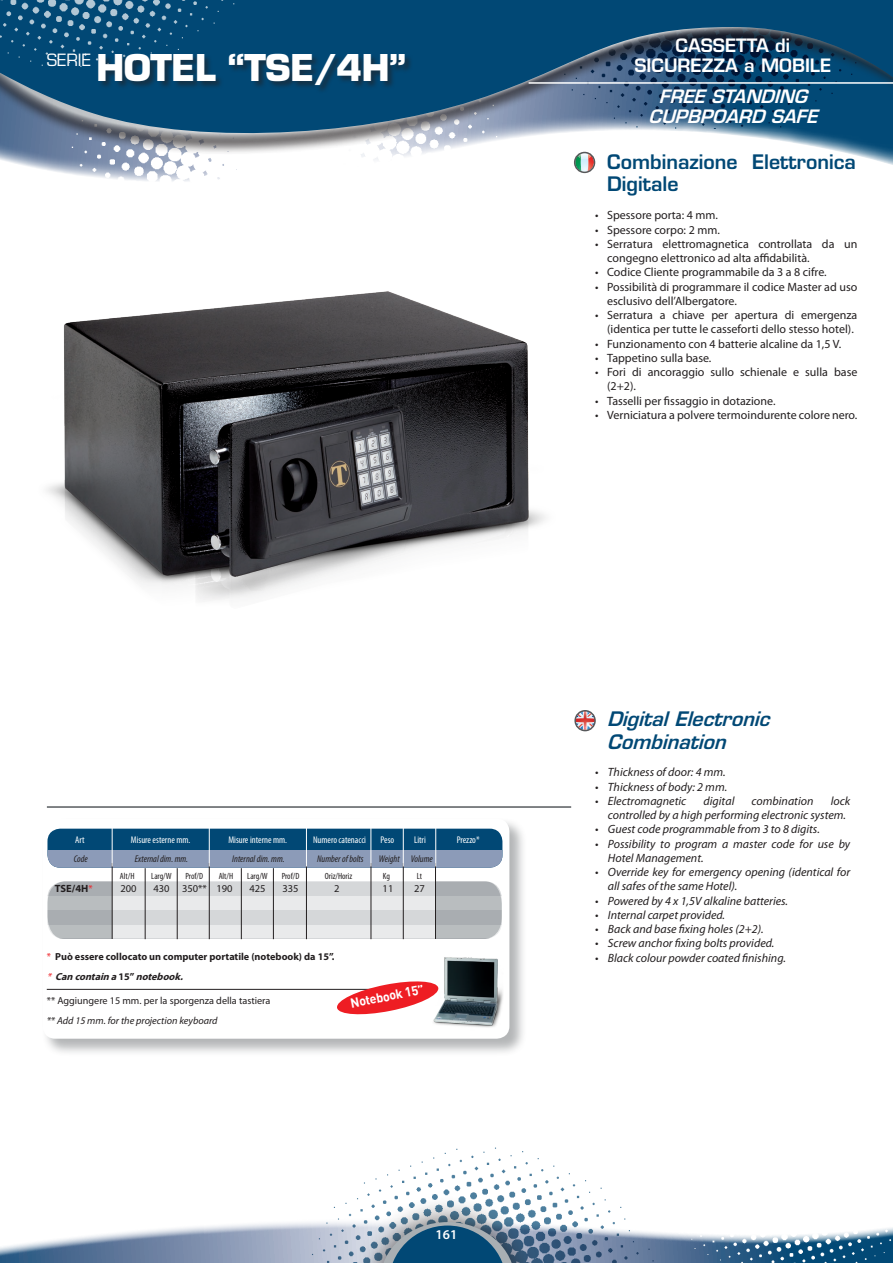
<style>
.page{position:relative;width:893px;height:1263px;background:#fff}
.page>*{position:absolute;margin:0;border:0;box-sizing:border-box;transform-origin:0 0}
.t1{font:700 36px "Eurostile LT Std";letter-spacing:-.02em;color:#fff}
.t2{font:600 19.5px/22.5px "Eurostile LT Std";color:#014875}
.t3{font:italic 600 19.5px/22.5px "Eurostile LT Std";color:#014875}
.t4{font:600 18px "Eurostile LT Std";color:#fff}
.t5{font:italic 600 18px "Eurostile LT Std";color:#fff}
.t6{font:16.5px "Eurostile LT Std";color:#fff}
.t7{font:600 13.5px "Myriad Pro";color:#fff}
.t8{font:700 13.2px "DIN";color:#fff;scale:.95 1}
.con_tabulazione{font:12px/14.2px "Myriad Pro";color:#231f20}
.t9{font:italic 12px/14.2px "Myriad Pro";color:#231f20}
.t10{font:10.5px "Myriad Pro";color:#231f20}
.t11{font:700 10.5px "Myriad Pro";color:#231f20}
.t12{font:700 10.2px "Myriad Pro";color:#231f20}
.t13{font:10.2px "Myriad Pro";color:#231f20}
.t14{font:italic 10.2px "Myriad Pro";color:#231f20}
.t15{font:italic 700 10.2px "Myriad Pro";color:#231f20}
.t16{font:condensed 9.75px "Myriad Pro";color:#fff}
.t17{font:italic condensed 9.75px "Myriad Pro";color:#231f20}
.t18{font:condensed 9px "Myriad Pro";color:#231f20}
.s1{font-weight:400;font-size:10.2px;color:#ee1d23}
.s2{font-weight:400;color:#ee1d23}
.s3{font-style:normal}
</style>
<div class="page">
<svg style="left:0;top:1227px;width:205px;height:36px"></svg>
<img style="left:205px;top:1147px;width:371px;height:116px">
<img style="left:576px;top:1180px;width:317px;height:83px">
<div style="left:353px;top:1195px;width:189px;height:68px;background:#231f20;opacity:.65"></div>
<svg style="left:380px;top:1222px;width:135px;height:41px;background:#406c8a"></svg>
<img style="left:0;top:156px;width:596px;height:26px">
<svg style="left:0;top:148px;width:893px;height:8px"></svg>
<svg style="left:0;top:0;width:893px;height:148px;background:#336285"></svg>
<img style="left:0;top:0;width:363px;height:90px">
<hr style="left:529px;top:82px;width:364px;height:2px;background:#fff">
<svg style="left:575px;top:153px;width:19px;height:19px"></svg>
<div style="left:574px;top:152px;width:21px;height:21px;border:2px solid #57585a;border-radius:50%"></div>
<svg style="left:576px;top:711px;width:19px;height:19px"></svg>
<div style="left:574px;top:710px;width:22px;height:21px;border:2px solid #57585a;border-radius:50%"></div>
<img style="left:46px;top:291px;width:500px;height:310px">
<div style="left:42px;top:818px;width:485px;height:238px;background:#585c5f;opacity:.45"></div>
<div style="left:43px;top:819px;width:466px;height:220px;background:#fff;border-radius:13px"></div>
<div style="left:47px;top:829px;width:455px;height:39px;background:#014875;border-radius:13px"></div>
<div style="left:47px;top:850px;width:455px;height:18px;background:#8c9bb8"></div>
<div style="left:47px;top:896px;width:455px;height:14px;background:#e9eaeb"></div>
<div style="left:47px;top:924px;width:455px;height:14px;background:#e9eaeb"></div>
<div style="left:47px;top:881px;width:455px;height:15px;background:#d5d7d9"></div>
<div style="left:47px;top:910px;width:455px;height:14px;background:#d5d7d9"></div>
<hr style="left:47px;top:938px;width:455px;height:1px;background:#d5d7d9">
<svg style="left:47px;top:881px;width:65px;height:58px;background:#b3b7ba"></svg>
<svg style="left:436px;top:881px;width:66px;height:58px;background:#b4b7ba"></svg>
<hr style="left:209px;top:863px;width:1px;height:76px;background:#231f20">
<hr style="left:306px;top:863px;width:1px;height:76px;background:#231f20">
<hr style="left:371px;top:863px;width:1px;height:76px;background:#231f20">
<hr style="left:403px;top:863px;width:1px;height:76px;background:#231f20">
<hr style="left:435px;top:863px;width:1px;height:76px;background:#231f20">
<hr style="left:112px;top:863px;width:1px;height:76px;background:#231f20">
<hr style="left:145px;top:868px;width:1px;height:71px;background:#231f20">
<hr style="left:241px;top:868px;width:1px;height:71px;background:#231f20">
<hr style="left:177px;top:868px;width:1px;height:71px;background:#231f20">
<hr style="left:273px;top:868px;width:1px;height:71px;background:#231f20">
<hr style="left:209px;top:828px;width:1px;height:38px;background:#fff">
<hr style="left:306px;top:828px;width:1px;height:38px;background:#fff">
<hr style="left:371px;top:828px;width:1px;height:38px;background:#fff">
<hr style="left:403px;top:828px;width:1px;height:38px;background:#fff">
<hr style="left:435px;top:828px;width:1px;height:38px;background:#fff">
<hr style="left:112px;top:828px;width:1px;height:38px;background:#fff">
<img style="left:433px;top:957px;width:75px;height:78px">
<hr style="left:47px;top:989px;width:388px;height:1px;background:#231f20">
<svg style="left:336px;top:979px;width:104px;height:37px"></svg>
<hr style="left:47px;top:806px;width:524px;height:2px;background:#585c5f">
<div style="left:98px;top:53px;width:316px;height:41px;background:#231f20;opacity:.55"></div>
<h3 class="t6" style="left:47px;top:50px;width:46px">SERIE</h3>
<p class="t1" style="left:96px;top:46px;width:312px">HOTEL “TSE/4H”</p>
<p class="t16" style="left:75px;top:834px;width:11px">Art</p>
<p class="t16" style="left:131px;top:834px;width:61px">Misure esterne mm.</p>
<p class="t16" style="left:228px;top:834px;width:60px">Misure interne mm.</p>
<p class="t16" style="left:313px;top:834px;width:55px">Numero catenacci</p>
<p class="t16" style="left:381px;top:834px;width:15px">Peso</p>
<p class="t16" style="left:414px;top:834px;width:13px">Litri</p>
<p class="t16" style="left:457px;top:834px;width:24px">Prezzo*</p>
<p class="t17" style="left:74px;top:854px;width:15px">Code</p>
<p class="t17" style="left:135px;top:854px;width:55px">External dim. mm.</p>
<p class="t17" style="left:232px;top:854px;width:54px">Internal dim. mm.</p>
<p class="t17" style="left:317px;top:854px;width:48px">Number of bolts</p>
<p class="t17" style="left:379px;top:854px;width:22px">Weight</p>
<p class="t17" style="left:411px;top:854px;width:23px">Volume</p>
<p class="t18" style="left:120px;top:871px;width:16px">Alt/H</p>
<p class="t18" style="left:151px;top:871px;width:22px">Larg/W</p>
<p class="t18" style="left:185px;top:871px;width:19px">Prof/D</p>
<p class="t18" style="left:219px;top:871px;width:16px">Alt/H</p>
<p class="t18" style="left:247px;top:871px;width:22px">Larg/W</p>
<p class="t18" style="left:282px;top:871px;width:19px">Prof/D</p>
<p class="t18" style="left:325px;top:871px;width:29px">Oriz/Horiz</p>
<p class="t18" style="left:383px;top:871px;width:9px">Kg</p>
<p class="t18" style="left:417px;top:871px;width:7px">Lt</p>
<p class="t11" style="left:55px;top:882px;width:39px">TSE/4H<span class="s1">*</span></p>
<p class="t10" style="left:120px;top:883px;width:18px">200</p>
<p class="t10" style="left:153px;top:883px;width:81px">430 350** 190</p>
<p class="t10" style="left:249px;top:883px;width:18px">425</p>
<p class="t10" style="left:282px;top:883px;width:18px">335</p>
<p class="t10" style="left:334px;top:883px;width:7px">2</p>
<p class="t10" style="left:383px;top:883px;width:12px">11</p>
<p class="t10" style="left:414px;top:883px;width:12px">27</p>
<p class="t12" style="left:47px;top:951px;width:289px"><span class="s2">*</span> Può essere collocato un computer portatile (notebook) da 15”.</p>
<p class="t15" style="left:47px;top:970px;width:141px"><span class="s2">*</span> Can contain a<span class="s3">1 5 ”</span> notebook.</p>
<p class="t13" style="left:47px;top:995px;width:225px">** Aggiungere 15 mm. per la sporgenza della tastiera</p>
<p class="t14" style="left:47px;top:1015px;width:172px">** Add 15 mm. for the projection keyboard</p>
<p class="t8" style="left:349px;top:995px;width:80px;rotate:-11deg">Notebook 15”</p>
<p class="t7" style="left:436px;top:1227px;width:23px">161</p>
<p class="t4" style="left:675px;top:34px;width:116px">CASSETTA di</p>
<p class="t4" style="left:634px;top:54px;width:198px">SICUREZZA a MOBILE</p>
<p class="t5" style="left:659px;top:86px;width:155px">FREE STANDING</p>
<p class="t5" style="left:648px;top:105px;width:176px">CUPBPOARD SAFE</p>
<p class="t2" style="left:607px;top:150px;width:250px">Combinazione Elettronica<br>Digitale</p>
<p class="con_tabulazione" style="left:595px;top:209px;width:124px">• Spessore porta: 4 mm.</p>
<p class="con_tabulazione" style="left:595px;top:223px;width:126px">• Spessore corpo: 2 mm.</p>
<p class="con_tabulazione" style="left:607px;top:237px;width:252px;text-indent:-12px">• Serratura elettromagnetica controllata da un congegno elettronico ad alta affidabilità.</p>
<p class="con_tabulazione" style="left:595px;top:266px;width:233px">• Codice Cliente programmabile da 3 a 8 cifre.</p>
<p class="con_tabulazione" style="left:607px;top:280px;width:252px;text-indent:-12px">• Possibilità di programmare il codice Master ad uso esclusivo dell’Albergatore.</p>
<p class="con_tabulazione" style="left:595px;top:308px;width:264px;text-align:right">• Serratura a chiave per apertura di emergenza (identica per tutte le casseforti dello stesso hotel).</p>
<p class="con_tabulazione" style="left:595px;top:337px;width:248px">• Funzionamento con 4 batterie alcaline da 1,5 V.</p>
<p class="con_tabulazione" style="left:595px;top:351px;width:118px">• Tappetino sulla base.</p>
<p class="con_tabulazione" style="left:607px;top:365px;width:252px;text-indent:-12px">• Fori di ancoraggio sullo schienale e sulla base (2+2).</p>
<p class="con_tabulazione" style="left:595px;top:394px;width:182px">• Tasselli per fissaggio in dotazione.</p>
<p class="con_tabulazione" style="left:595px;top:408px;width:264px">• Verniciatura a polvere termoindurente colore nero.</p>
<p class="t3" style="left:607px;top:708px;width:170px">DigitalElectronic<br>Combination</p>
<p class="t9" style="left:595px;top:765px;width:132px">• Thickness of door: 4 mm.</p>
<p class="t9" style="left:595px;top:780px;width:134px">• Thickness of body: 2 mm.</p>
<p class="t9" style="left:595px;top:794px;width:93px">• Electromagnetic</p>
<p class="t9" style="left:703px;top:794px;width:32px">digital</p>
<p class="t9" style="left:752px;top:794px;width:63px">combination</p>
<p class="t9" style="left:608px;top:794px;width:244px;text-indent:223px">lock controlled by a high performing electronic system.</p>
<p class="t9" style="left:595px;top:822px;width:226px">• Guest code programmable from 3 to 8 digits.</p>
<p class="t9" style="left:608px;top:837px;width:244px;text-indent:-13px">• Possibility to program a master code for use by<br>Hotel Management.</p>
<p class="t9" style="left:608px;top:865px;width:244px;text-indent:-13px">• Override key for emergency opening (identical for all safes of the same Hotel).</p>
<p class="t9" style="left:595px;top:894px;width:194px">• Powered by 4 x 1,5V alkaline batteries.</p>
<p class="t9" style="left:595px;top:908px;width:131px">• Internal carpet provided.</p>
<p class="t9" style="left:595px;top:922px;width:170px">• Back and base fixing holes (2+2).</p>
<p class="t9" style="left:595px;top:936px;width:181px">• Screw anchor fixing bolts provided.</p>
<p class="t9" style="left:595px;top:951px;width:192px">• Black colour powder coated finishing.</p>
</div>
